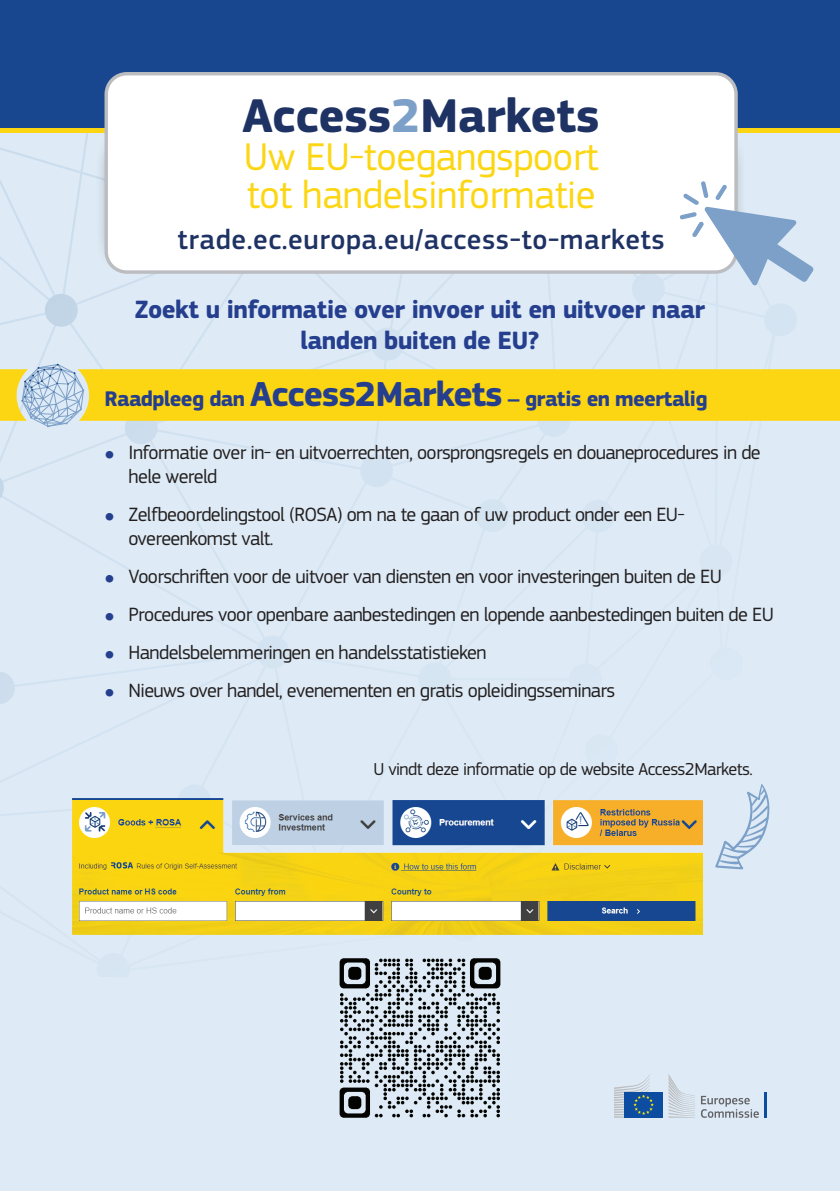
<style>
.page{position:relative;width:840px;height:1191px;background:#fff}
.page>*{position:absolute;margin:0;border:0;box-sizing:border-box;transform-origin:0 0}
.t1{font:700 49.2px "EC Square Sans Pro";letter-spacing:-.01em;color:#1e3264}
.t2{font:40.2px "EC Square Sans Pro";letter-spacing:-.01em;color:#fcd612}
.t3{font:500 28.8px "EC Square Sans Pro";letter-spacing:.02em;color:#1e3264}
.t4{font:700 26px/31.2px "EC Square Sans Pro";letter-spacing:-.02em;color:#253f8e;text-align:center}
.t5{font:700 22px "EC Square Sans Pro";letter-spacing:-.03em;color:#253f8e}
.t6{font:20px/24px "EC Square Sans Pro";letter-spacing:-.03em;color:#231f20}
.t7{font:18px "EC Square Sans Pro";letter-spacing:-.03em;color:#231f20}
.s1{color:#7da0c9}
.s2{font-size:36px}
.s3{font-size:12px;color:#253f8e}
</style>
<div class="page">
<div style="left:0;top:0;width:839px;height:1191px;background:#deebf6"></div>
<svg style="left:63px;top:178px;width:389px;height:135px"></svg>
<div style="left:631px;top:272px;width:33px;height:33px;background:#d3e3f1;border-radius:50%"></div>
<div style="left:699px;top:545px;width:33px;height:33px;background:#d8e6f3;border-radius:50%"></div>
<div style="left:581px;top:500px;width:33px;height:33px;background:#d6e5f2;border-radius:50%"></div>
<div style="left:475px;top:499px;width:33px;height:33px;background:#d5e4f1;border-radius:50%"></div>
<div style="left:360px;top:454px;width:33px;height:33px;background:#d3e2f1;border-radius:50%"></div>
<div style="left:256px;top:635px;width:33px;height:33px;background:#d4e3f1;border-radius:50%"></div>
<div style="left:418px;top:662px;width:33px;height:33px;background:#d6e5f2;border-radius:50%"></div>
<div style="left:568px;top:663px;width:33px;height:33px;background:#d8e6f3;border-radius:50%"></div>
<div style="left:584px;top:734px;width:33px;height:33px;background:#dae7f4;border-radius:50%"></div>
<div style="left:709px;top:647px;width:33px;height:33px;background:#dae7f4;border-radius:50%"></div>
<div style="left:448px;top:908px;width:33px;height:33px;background:#dae8f4;border-radius:50%"></div>
<div style="left:178px;top:784px;width:33px;height:33px;background:#d5e4f2;border-radius:50%"></div>
<div style="left:45px;top:294px;width:33px;height:33px;background:#c2d5e7;border-radius:50%"></div>
<svg style="left:0;top:476px;width:15px;height:306px"></svg>
<div style="left:125px;top:411px;width:33px;height:33px;background:#ccdded;border-radius:50%"></div>
<div style="left:371px;top:328px;width:33px;height:32px;background:#d1e1f0;border-radius:50%"></div>
<div style="left:537px;top:404px;width:33px;height:33px;background:#d4e3f1;border-radius:50%"></div>
<div style="left:0;top:369px;width:839px;height:52px;background:#fcd612"></div>
<div style="left:0;top:127px;width:839px;height:6px;background:#fcd612"></div>
<div style="left:0;top:0;width:839px;height:127px;background:#184790"></div>
<div style="left:95px;top:126px;width:651px;height:150px;background:#231f20;opacity:.75"></div>
<div style="left:106px;top:74px;width:629px;height:198px;background:#fff;border-radius:21px"></div>
<div style="left:104px;top:72px;width:633px;height:202px;border:3px solid #bcbdc0;border-radius:21px"></div>
<svg style="left:645px;top:181px;width:168px;height:240px"></svg>
<img style="left:72px;top:798px;width:630px;height:137px">
<svg style="left:21px;top:364px;width:63px;height:63px"></svg>
<svg style="left:701px;top:1095px;width:57px;height:22px"></svg>
<hr style="left:764px;top:1092px;width:2px;height:25px;background:#0d4da1">
<svg style="left:668px;top:1074px;width:26px;height:43px"></svg>
<div style="left:624px;top:1092px;width:38px;height:25px;background:#0d4da1"></div>
<svg style="left:614px;top:1074px;width:39px;height:43px"></svg>
<img style="left:339px;top:958px;width:162px;height:160px">
<svg style="left:715px;top:784px;width:55px;height:85px"></svg>
<p class="t1" style="left:242px;top:86px;width:359px">Access<span class="s1">2</span>Markets</p>
<p class="t2" style="left:243px;top:133px;width:356px">Uw EU-toegangspoort</p>
<p class="t2" style="left:246px;top:171px;width:350px">tot handelsinformatie</p>
<p class="t3" style="left:177px;top:222px;width:488px">trade.ec.europa.eu/access-to-markets</p>
<p class="t4" style="left:134px;top:294px;width:572px">Zoekt u informatie over invoer uit en uitvoer naar landen buiten de EU?</p>
<p class="t5" style="left:104px;top:386px;width:604px">Raadpleeg dan <span class="s2">Access2Markets</span> – gratis en meertalig</p>
<p class="t6" style="left:128px;top:440px;width:633px;text-indent:-24px"><span class="s3">●</span> Informatie over in- en uitvoerrechten, oorsprongsregels en douaneprocedures in de hele wereld</p>
<p class="t6" style="left:128px;top:502px;width:557px;text-indent:-24px"><span class="s3">●</span> Zelfbeoordelingstool (ROSA) om na te gaan of uw product onder een EU&shy;overeenkomst valt.</p>
<p class="t6" style="left:104px;top:564px;width:618px"><span class="s3">●</span> Voorschriften voor de uitvoer van diensten en voor investeringen buiten de EU</p>
<p class="t6" style="left:104px;top:602px;width:670px"><span class="s3">●</span> Procedures voor openbare aanbestedingen en lopende aanbestedingen buiten de EU</p>
<p class="t6" style="left:104px;top:640px;width:383px"><span class="s3">●</span> Handelsbelemmeringen en handelsstatistieken</p>
<p class="t6" style="left:104px;top:678px;width:512px"><span class="s3">●</span> Nieuws over handel, evenementen en gratis opleidingsseminars</p>
<p class="t7" style="left:373px;top:758px;width:380px">U vindt deze informatie op de website Access2Markets.</p>
</div>
